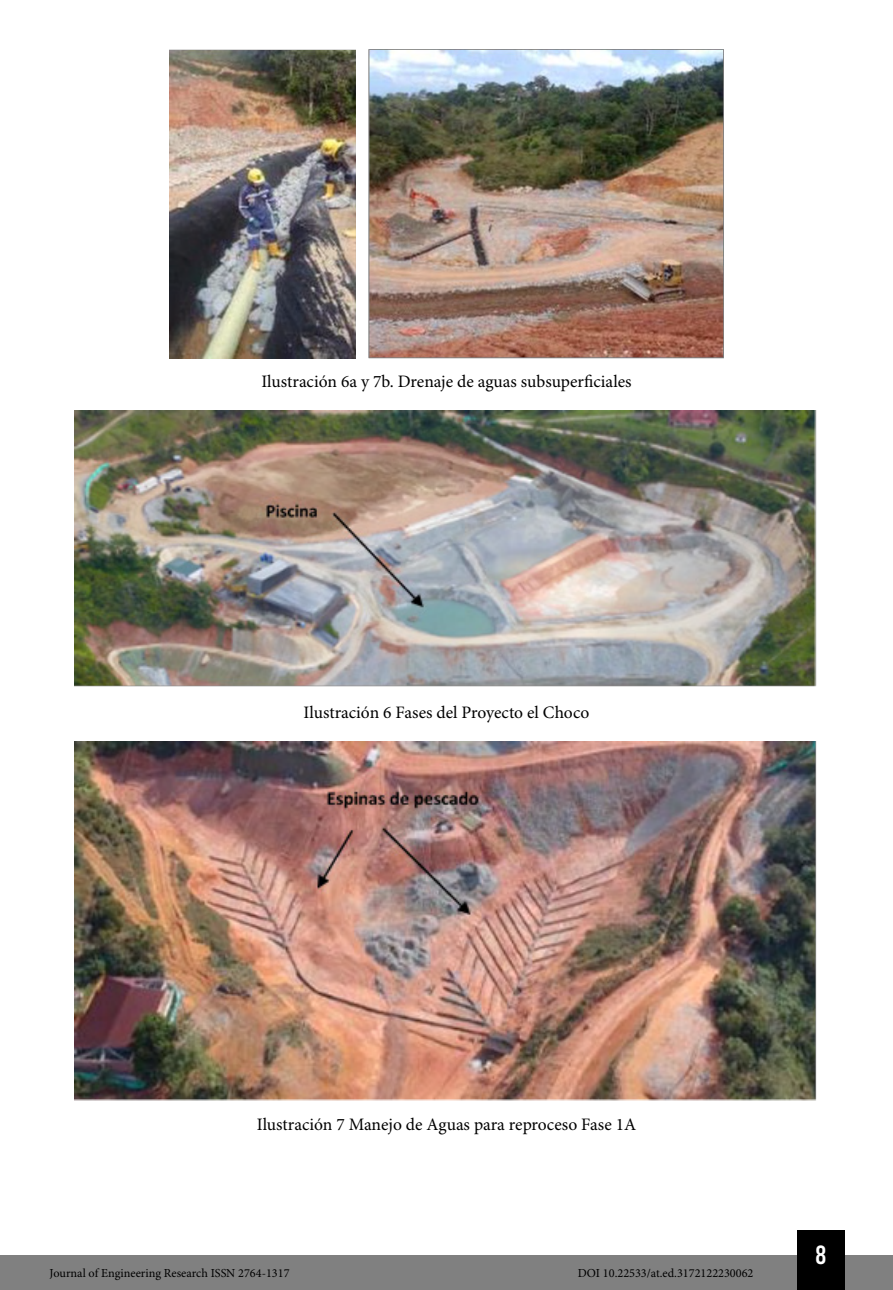
<style>
.page{position:relative;width:893px;height:1290px;background:#fff}
.page>*{position:absolute;margin:0;border:0;box-sizing:border-box;transform-origin:0 0}
.t1{font:26.25px "Bebas Kai";color:#fff}
.t2{font:17.5px "Minion Pro";color:#000}
.t3{font:12.25px "Minion Pro";color:#000}
</style>
<div class="page">
<div style="left:0;top:1255px;width:893px;height:35px;background:#808080"></div>
<div style="left:797px;top:1230px;width:48px;height:60px;background:#000"></div>
<img style="left:170px;top:50px;width:553px;height:308px">
<img style="left:75px;top:411px;width:742px;height:276px">
<img style="left:74px;top:741px;width:743px;height:360px">
<p class="t2" style="left:261px;top:371px;width:372px">Ilustración 6a y 7b. Drenaje de aguas subsuperficiales</p>
<p class="t2" style="left:304px;top:702px;width:287px">Ilustración 6 Fases del Proyecto el Choco</p>
<p class="t2" style="left:257px;top:1114px;width:381px">Ilustración 7 Manejo de Aguas para reproceso Fase 1A</p>
<p class="t3" style="left:50px;top:1266px;width:241px">Journal of Engineering Research ISSN 2764-1317</p>
<p class="t3" style="left:578px;top:1266px;width:177px">DOI 10.22533/at.ed.3172122230062</p>
<h1 class="t1" style="left:816px;top:1241px;width:12px">8</h1>
</div>
